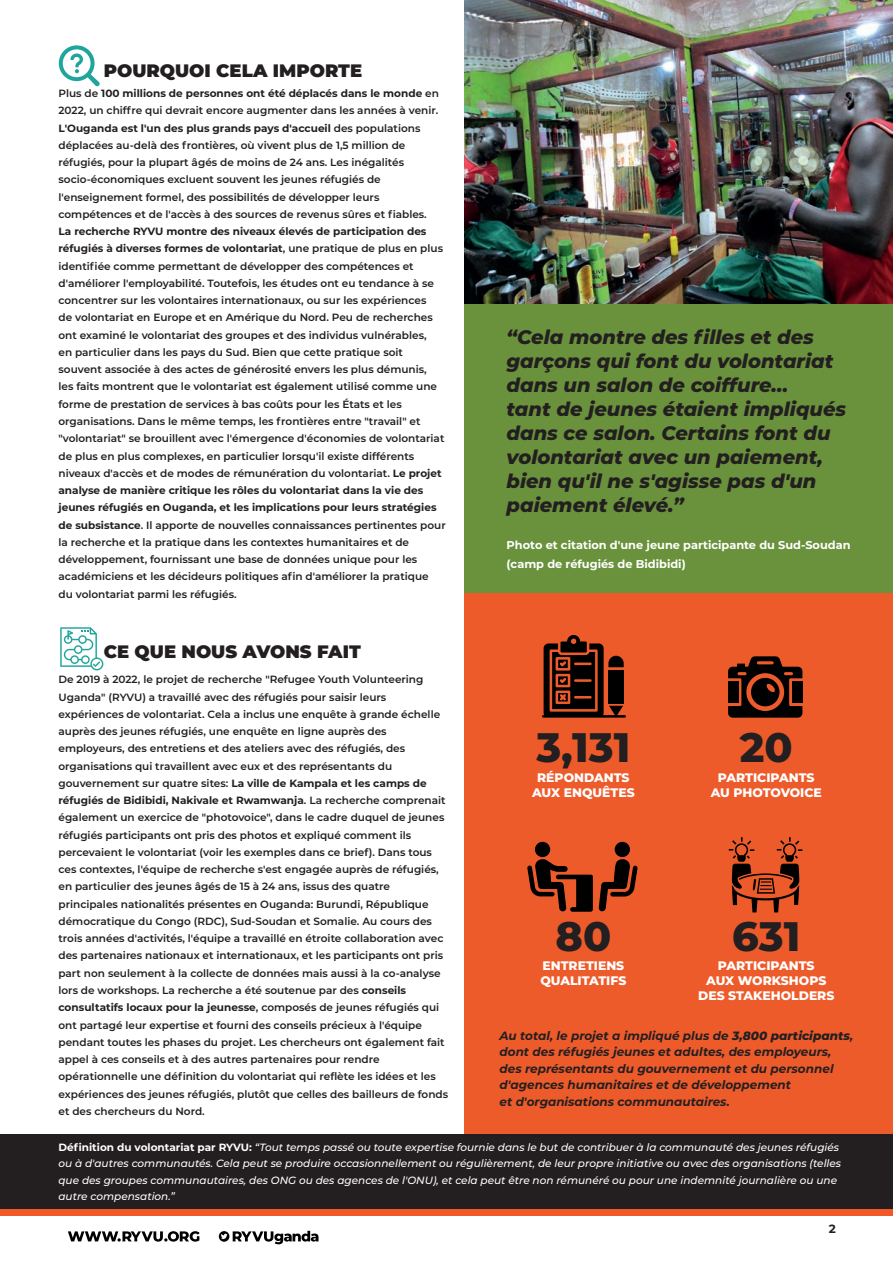
<style>
.page{position:relative;width:893px;height:1263px;background:#fff}
.page>*{position:absolute;margin:0;border:0;box-sizing:border-box;transform-origin:0 0}
.t1{font:800 41.1px "Montserrat";color:#231f20}
.t2{font:italic 800 19.5px/24px "Montserrat";color:#231f20}
.t3{font:900 18px "Montserrat";color:#231f20}
.t4{font:800 12.3px/15.1px "Montserrat";color:#fff;text-align:center}
.t5{font:italic 700 12px/16.5px "Montserrat";color:#231f20}
.t6{font:700 12px "Montserrat";color:#231f20}
.t7{font:700 11.4px/18.8px "Montserrat";color:#fff}
.t8{font:600 10.5px/17.2px "Montserrat";color:#231f20}
.t9{font:italic 500 10.5px/16.5px "Montserrat";color:#fff}
.s1{font-weight:700}
.s2{font-weight:700;font-style:normal}
.s3{font-weight:800}
</style>
<div class="page">
<div style="left:465px;top:591px;width:428px;height:555px;background:#ee5b2b"></div>
<div style="left:0;top:1134px;width:893px;height:79px;background:#231f20"></div>
<div style="left:464px;top:278px;width:429px;height:315px;background:#6a923d"></div>
<svg style="left:59px;top:45px;width:41px;height:42px"></svg>
<div style="left:0;top:1209px;width:893px;height:6px;background:#f15929"></div>
<svg style="left:728px;top:656px;width:74px;height:62px"></svg>
<svg style="left:542px;top:635px;width:84px;height:83px"></svg>
<svg style="left:527px;top:859px;width:66px;height:53px"></svg>
<div style="left:535px;top:842px;width:15px;height:15px;background:#000001;border-radius:50%"></div>
<svg style="left:599px;top:859px;width:39px;height:52px"></svg>
<div style="left:615px;top:842px;width:15px;height:15px;background:#000001;border-radius:50%"></div>
<svg style="left:729px;top:837px;width:73px;height:75px"></svg>
<svg style="left:60px;top:627px;width:43px;height:43px"></svg>
<img style="left:464px;top:0;width:429px;height:303px">
<svg style="left:68px;top:1231px;width:132px;height:10px"></svg>
<svg style="left:219px;top:1231px;width:99px;height:13px"></svg>
<h3 class="t3" style="left:104px;top:57px;width:260px">POURQUOI CELA IMPORTE</h3>
<p class="t8" style="left:58px;top:84px;width:382px">Plus de <span class="s1">100 millions de personnes ont été déplacés dans le monde</span> en 2022, un chiffre qui devrait encore augmenter dans les années à venir.<br><span class="s1">L'Ouganda est l'un des plus grands pays d'accueil</span> des populations déplacées au-delà des frontières, où vivent plus de 1,5 million de réfugiés, pour la plupart âgés de moins de 24 ans. Les inégalités socio-économiques excluent souvent les jeunes réfugiés de l'enseignement formel, des possibilités de développer leurs compétences et de l'accès à des sources de revenus sûres et fiables.</p>
<p class="t8" style="left:58px;top:222px;width:389px"><span class="s1">La recherche RYVU montre des niveaux élevés de participation des réfugiés à diverses formes de volontariat</span>, une pratique de plus en plus identifiée comme permettant de développer des compétences et d'améliorer l'employabilité. Toutefois, les études ont eu tendance à se concentrer sur les volontaires internationaux, ou sur les expériences<br>de volontariat en Europe et en Amérique du Nord. Peu de recherches ont examiné le volontariat des groupes et des individus vulnérables,<br>en particulier dans les pays du Sud. Bien que cette pratique soit souvent associée à des actes de générosité envers les plus démunis,<br>les faits montrent que le volontariat est également utilisé comme une forme de prestation de services à bas coûts pour les États et les organisations. Dans le même temps, les frontières entre "travail" et "volontariat" se brouillent avec l'émergence d'économies de volontariat de plus en plus complexes, en particulier lorsqu'il existe différents niveaux d'accès et de modes de rémunération du volontariat. <span class="s1">Le projet analyse de manière critique les rôles du volontariat dans la vie des jeunes réfugiés en Ouganda, et les implications pour leurs stratégies de subsistance</span>. Il apporte de nouvelles connaissances pertinentes pour la recherche et la pratique dans les contextes humanitaires et de développement, fournissant une base de données unique pour les académiciens et les décideurs politiques afin d'améliorer la pratique<br>du volontariat parmi les réfugiés.</p>
<h3 class="t3" style="left:104px;top:638px;width:259px">CE QUE NOUS AVONS FAIT</h3>
<h2 class="t2" style="left:507px;top:324px;width:341px">“Cela montre des filles et des garçons qui font du volontariat dans un salon de coiffure...<br>tant de jeunes étaient impliqués dans ce salon. Certains font du volontariat avec un paiement, bien qu'il ne s'agisse pas d'un paiement élevé.”</h2>
<p class="t7" style="left:507px;top:535px;width:346px">Photo et citation d'une jeune participante du Sud-Soudan (camp de réfugiés de Bidibidi)</p>
<p class="t8" style="left:58px;top:671px;width:391px">De 2019 à 2022, le projet de recherche "Refugee Youth Volunteering Uganda" (RYVU) a travaillé avec des réfugiés pour saisir leurs expériences de volontariat. Cela a inclus une enquête à grande échelle auprès des jeunes réfugiés, une enquête en ligne auprès des employeurs, des entretiens et des ateliers avec des réfugiés, des organisations qui travaillent avec eux et des représentants du gouvernement sur quatre sites: <span class="s1">La ville de Kampala et les camps de réfugiés de Bidibidi, Nakivale et Rwamwanja</span>. La recherche comprenait également un exercice de "photovoice", dans le cadre duquel de jeunes réfugiés participants ont pris des photos et expliqué comment ils percevaient le volontariat (voir les exemples dans ce brief). Dans tous ces contextes, l'équipe de recherche s'est engagée auprès de réfugiés, en particulier des jeunes âgés de 15 à 24 ans, issus des quatre principales nationalités présentes en Ouganda: Burundi, République démocratique du Congo (RDC), Sud-Soudan et Somalie. Au cours des trois années d'activités, l'équipe a travaillé en étroite collaboration avec des partenaires nationaux et internationaux, et les participants ont pris part non seulement à la collecte de données mais aussi à la co-analyse lors de workshops. La recherche a été soutenue par des <span class="s1">conseils consultatifs locaux pour la jeunesse</span>, composés de jeunes réfugiés qui ont partagé leur expertise et fourni des conseils précieux à l'équipe pendant toutes les phases du projet. Les chercheurs ont également fait appel à ces conseils et à des autres partenaires pour rendre opérationnelle une définition du volontariat qui reflète les idées et les expériences des jeunes réfugiés, plutôt que celles des bailleurs de fonds et des chercheurs du Nord.</p>
<p class="t9" style="left:58px;top:1138px;width:784px"><span class="s2">Définition du volontariat par RYVU:</span> “Tout temps passé ou toute expertise fournie dans le but de contribuer à la communauté des jeunes réfugiés ou à d'autres communautés. Cela peut se produire occasionnellement ou régulièrement, de leur propre initiative ou avec des organisations (telles que des groupes communautaires, des ONG ou des agences de l'ONU), et cela peut être non rémunéré ou pour une indemnité journalière ou une autre compensation.”</p>
<h1 class="t1" style="left:740px;top:718px;width:54px">20</h1>
<p class="t4" style="left:711px;top:769px;width:113px">PARTICIPANTS<br>AU PHOTOVOICE</p>
<h1 class="t1" style="left:536px;top:718px;width:95px">3,131</h1>
<p class="t4" style="left:532px;top:769px;width:104px">RÉPONDANTS<br>AUX ENQUÊTES</p>
<h1 class="t1" style="left:732px;top:906px;width:70px">631</h1>
<p class="t4" style="left:698px;top:957px;width:138px">PARTICIPANTS<br>AUX WORKSHOPS<br>DES STAKEHOLDERS</p>
<h1 class="t1" style="left:555px;top:906px;width:57px">80</h1>
<p class="t4" style="left:540px;top:957px;width:88px;text-align:left">ENTRETIENS<br>QUALITATIFS</p>
<p class="t5" style="left:499px;top:1026px;width:355px">Au total, le projet a impliqué plus de <span class="s3">3,800 participants</span>, dont des réfugiés jeunes et adultes, des employeurs, des représentants du gouvernement et du personnel d'agences humanitaires et de développement<br>et d'organisations communautaires.</p>
<p class="t6" style="left:829px;top:1220px;width:9px">2</p>
</div>
